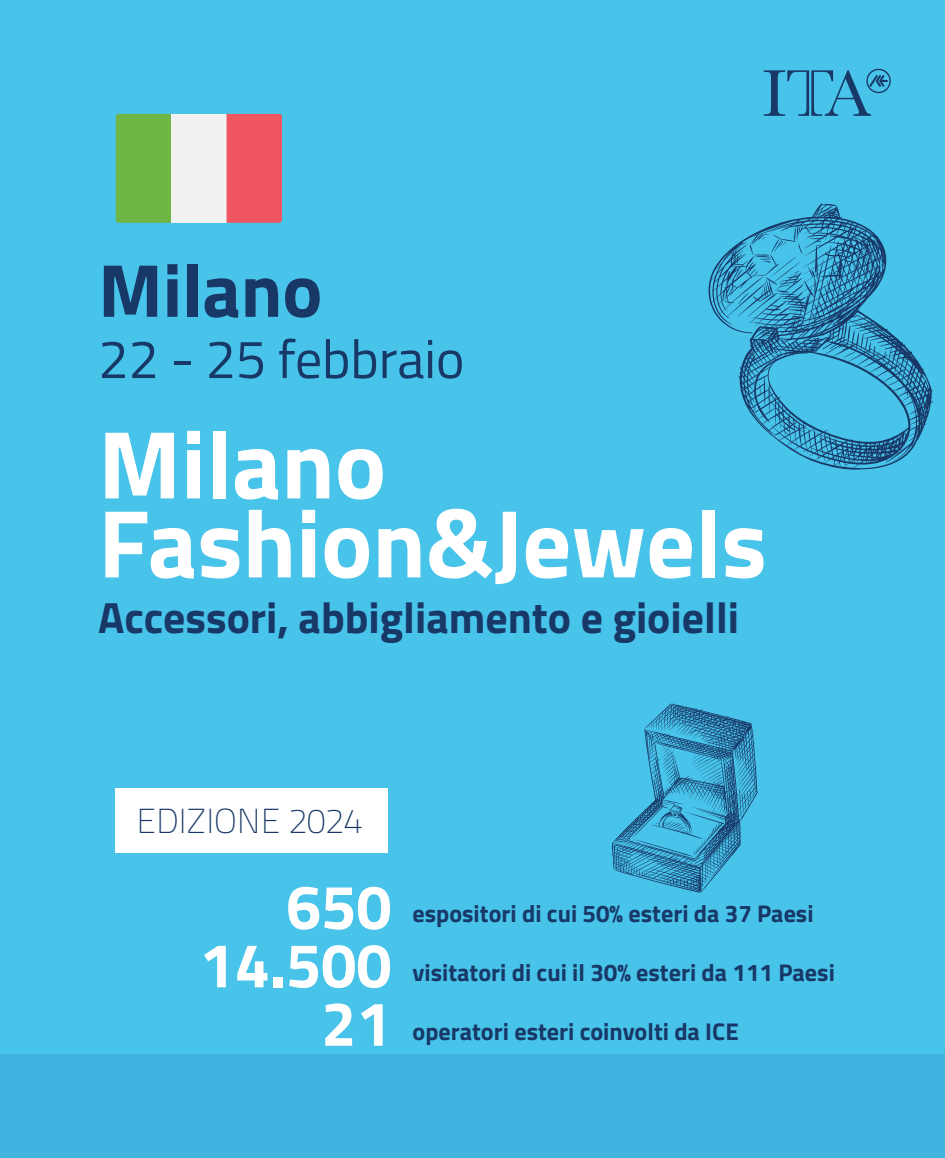
<style>
.page{position:relative;width:945px;height:1158px;background:#48c3ea}
.page>*{position:absolute;margin:0;border:0;box-sizing:border-box;transform-origin:0 0}
.t1{font:700 96.6px/79px "Titillium Web";color:#fff}
.t2{font:700 75.16px "Titillium Web";color:#183867}
.t3{font:700 62.82px/58.4px "Titillium Web";color:#fff;text-align:right}
.t4{font:54.25px "Titillium Web";letter-spacing:-.005em;color:#183867}
.t5{font:700 43.75px "Titillium Web";color:#183867}
.t6{font:34.65px "Titillium Text 25 L 1 wt";color:#183867}
.t7{font:700 24.15px "Titillium Web";color:#183867}
</style>
<div class="page">
<div style="left:0;top:1054px;width:945px;height:104px;background:#41b3e0"></div>
<svg style="left:764px;top:69px;width:127px;height:47px"></svg>
<div style="left:116px;top:114px;width:55px;height:109px;background:#6fb644"></div>
<div style="left:171px;top:114px;width:56px;height:109px;background:#f0f1f0"></div>
<div style="left:227px;top:114px;width:55px;height:109px;background:#f0565f"></div>
<div style="left:116px;top:788px;width:272px;height:65px;background:#fff"></div>
<svg style="left:611px;top:703px;width:147px;height:190px"></svg>
<svg style="left:708px;top:203px;width:226px;height:267px"></svg>
<svg style="left:738px;top:293px;width:11px;height:11px"></svg>
<svg style="left:748px;top:293px;width:29px;height:24px"></svg>
<svg style="left:736px;top:269px;width:8px;height:9px"></svg>
<svg style="left:750px;top:234px;width:53px;height:43px"></svg>
<h2 class="t2" style="left:98px;top:233px;width:226px">Milano</h2>
<h3 class="t4" style="left:98px;top:319px;width:368px">22 - 25 febbraio</h3>
<h1 class="t1" style="left:98px;top:420px;width:670px">Milano<br>Fashion&amp;Jewels</h1>
<h3 class="t5" style="left:98px;top:584px;width:642px">Accessori, abbigliamento e gioielli</h3>
<h3 class="t6" style="left:136px;top:796px;width:227px">EDIZIONE 2024</h3>
<h3 class="t3" style="left:200px;top:874px;width:194px">650<br>14.500<br>21</h3>
<p class="t7" style="left:413px;top:895px;width:403px">espositori di cui 50% esteri da 37 Paesi</p>
<p class="t7" style="left:413px;top:954px;width:424px">visitatori di cui il 30% esteri da 111 Paesi</p>
<p class="t7" style="left:413px;top:1013px;width:328px">operatori esteri coinvolti da ICE</p>
</div>
